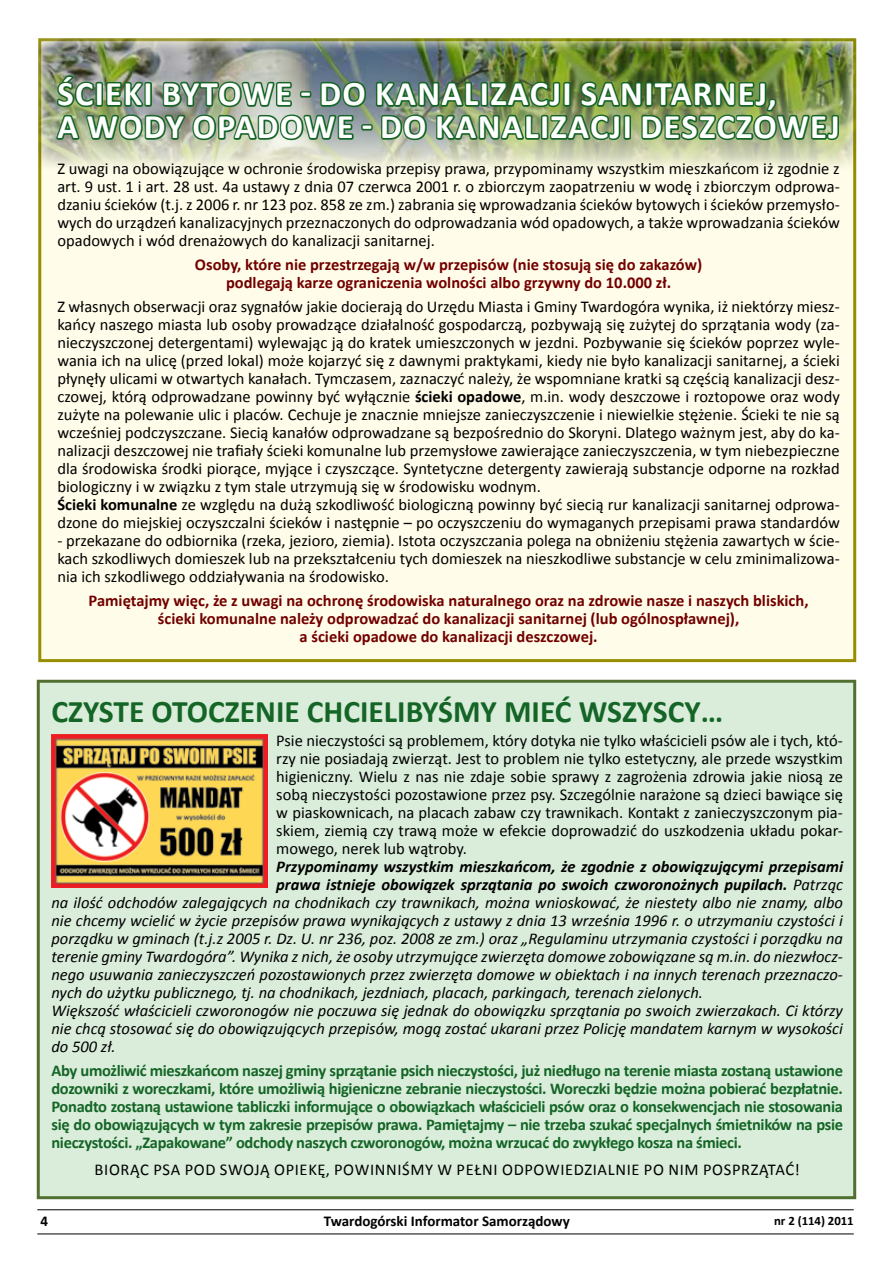
<style>
.page{position:relative;width:893px;height:1263px;background:#fff}
.page>*{position:absolute;margin:0;border:0;box-sizing:border-box;transform-origin:0 0}
.t1{font:700 34.5px/33px "Calibri";letter-spacing:.04em;color:#fff}
.t2{font:700 31.5px "Calibri";color:#146526}
.t3{font:16.5px/18px "Calibri";color:#000;text-align:justify}
.t4{font:italic 16.5px "Calibri";color:#000}
.t5{font:700 16.5px/18px "Calibri";letter-spacing:-.02em;color:#146526;text-align:justify}
.t6{font:700 16.5px/18px "Calibri";color:#720000;text-align:center}
.t7{font:italic 700 16.5px "Calibri";color:#000}
.t8{font:700 15px "Calibri";color:#000}
.t9{font:700 12.75px "Calibri";color:#000}
.s1{font-weight:700}
.s2{font-weight:400}
</style>
<div class="page">
<div style="left:38px;top:38px;width:818px;height:624px;background:#fffde9;border:3px solid #968d00"></div>
<div style="left:37px;top:680px;width:819px;height:519px;background:#daeddb;border:3px solid #506f30"></div>
<img style="left:38px;top:38px;width:818px;height:133px">
<img style="left:54px;top:65px;width:787px;height:96px">
<img style="left:51px;top:734px;width:217px;height:153px">
<hr style="left:37px;top:1233px;width:817px;height:1px;background:#000">
<hr style="left:37px;top:1209px;width:817px;height:1px;background:#000">
<h1 class="t1" style="left:57px;top:77px;width:721px">Ścieki bytowe - do kanalizacj i sanitarnej, a wody opadowe - do kanalizacj i deszcz</h1>
<h1 class="t1" style="left:753px;top:110px;width:71px">owej</h1>
<p class="t3" style="left:57px;top:160px;width:784px">Z uwagi na obowiązujące w ochronie środowiska przepisy prawa, przypominamy wszystkim mieszkańcom iż zgodnie z art. 9 ust. 1 i art. 28 ust. 4a ustawy z dnia 07 czerwca 2001 r. o zbiorczym zaopatrzeniu w wodę i zbiorczym odprowa&shy;dzaniu ścieków (t.j. z 2006 r. nr 123 poz. 858 ze zm.) zabrania się wprowadzania ścieków bytowych i ścieków przemysło&shy;wych do urządzeń kanalizacyjnych przeznaczonych do odprowadzania wód opadowych, a także wprowadzania ścieków opadowych i wód drenażowych do kanalizacji sanitarnej.</p>
<p class="t6" style="left:195px;top:256px;width:509px">Osoby, które nie przestrzegają w/w przepisów (nie stosują się do zakazów) podlegają karze ograniczenia wolności albo grzywny do 10.000 zł.</p>
<p class="t3" style="left:57px;top:298px;width:784px;text-align:left">Z własnych obserwacji oraz sygnałów jakie docierają do Urzędu Miasta i Gminy Twardogóra wynika, iż niektórzy miesz&shy;kańcy naszego miasta lub osoby prowadzące działalność gospodarczą, pozbywają się zużytej do sprzątania wody (za&shy;nieczyszczonej detergentami) wylewając ją do kratek umieszczonych w jezdni. Pozbywanie się ścieków poprzez wyle&shy;wania ich na ulicę (przed lokal) może kojarzyć się z dawnymi praktykami, kiedy nie było kanalizacji sanitarnej, a ścieki płynęły ulicami w otwartych kanałach. Tymczasem, zaznaczyć należy, że wspomniane kratki są częścią kanalizacji desz&shy;czowej, którą odprowadzane powinny być wyłącznie <span class="s1">ścieki opadowe</span>, m.in. wody deszczowe i roztopowe oraz wody zużyte na polewanie ulic i placów. Cechuje je znacznie mniejsze zanieczyszczenie i niewielkie stężenie. Ścieki te nie są wcześniej podczyszczane. Siecią kanałów odprowadzane są bezpośrednio do Skoryni. Dlatego ważnym jest, aby do ka&shy;nalizacji deszczowej nie trafiały ścieki komunalne lub przemysłowe zawierające zanieczyszczenia, w tym niebezpieczne dla środowiska środki piorące, myjące i czyszczące. Syntetyczne detergenty zawierają substancje odporne na rozkład biologiczny i w związku z tym stale utrzymują się w środowisku wodnym.<br><span class="s1">Ścieki komunalne</span> ze względu na dużą szkodliwość biologiczną powinny być siecią rur kanalizacji sanitarnej odprowa&shy;dzone do miejskiej oczyszczalni ścieków i następnie – po oczyszczeniu do wymaganych przepisami prawa standardów</p>
<p class="t3" style="left:57px;top:532px;width:784px">- przekazane do odbiornika (rzeka, jezioro, ziemia). Istota oczyszczania polega na obniżeniu stężenia zawartych w ście&shy;kach szkodliwych domieszek lub na przekształceniu tych domieszek na nieszkodliwe substancje w celu zminimalizowa&shy;nia ich szkodliwego oddziaływania na środowisko.</p>
<p class="t6" style="left:89px;top:592px;width:721px">Pamiętajmy więc, że z uwagi na ochronę środowiska naturalnego oraz na zdrowie nasze i naszych bliskich, ścieki komunalne należy odprowadzać do kanalizacji sanitarnej (lub ogólnospławnej),<br>a ścieki opadowe do kanalizacji deszczowej.</p>
<h2 class="t2" style="left:51px;top:691px;width:673px">CZYSTE OTOCZENIE CHCIELIBYŚMY MIEĆ WSZYSCY…</h2>
<p class="t3" style="left:276px;top:731px;width:568px">Psie nieczystości są problemem, który dotyka nie tylko właścicieli psów ale i tych, któ&shy;rzy nie posiadają zwierząt. Jest to problem nie tylko estetyczny, ale przede wszystkim higieniczny. Wielu z nas nie zdaje sobie sprawy z zagrożenia zdrowia jakie niosą ze sobą nieczystości pozostawione przez psy. Szczególnie narażone są dzieci bawiące się w piaskownicach, na placach zabaw czy trawnikach. Kontakt z zanieczyszczonym pia&shy;skiem, ziemią czy trawą może w efekcie doprowadzić do uszkodzenia układu pokar&shy;mowego, nerek lub wątroby.</p>
<p class="t7" style="left:276px;top:855px;width:568px">Przypominamy wszystkim mieszkańcom, że zgodnie z obowiązującymi przepisami</p>
<p class="t7" style="left:276px;top:873px;width:568px">prawa istnieje obowiązek sprzątania po swoich czworonożnych pupilach. <span class="s2">Patrząc</span></p>
<p class="t4" style="left:51px;top:891px;width:793px">na ilość odchodów zalegających na chodnikach czy trawnikach, można wnioskować, że niestety albo nie znamy, albo</p>
<p class="t4" style="left:51px;top:909px;width:793px">nie chcemy wcielić w życie przepisów prawa wynikających z ustawy z dnia 13 września 1996 r. o utrzymaniu czystości i</p>
<p class="t4" style="left:51px;top:927px;width:793px">porządku w gminach (t.j.z 2005 r. Dz. U. nr 236, poz. 2008 ze zm.) oraz „Regulaminu utrzymania czystości i porządku na</p>
<p class="t4" style="left:51px;top:945px;width:793px">terenie gminy Twardogóra”. Wynika z nich, że osoby utrzymujące zwierzęta domowe zobowiązane są m.in. do niezwłocz-</p>
<p class="t4" style="left:51px;top:963px;width:793px">nego usuwania zanieczyszczeń pozostawionych przez zwierzęta domowe w obiektach i na innych terenach przeznaczo-</p>
<p class="t4" style="left:51px;top:981px;width:653px">nych do użytku publicznego, tj. na chodnikach, jezdniach, placach, parkingach, terenach zielonych.</p>
<p class="t4" style="left:51px;top:999px;width:793px">Większość właścicieli czworonogów nie poczuwa się jednak do obowiązku sprzątania po swoich zwierzakach. Ci którzy</p>
<p class="t4" style="left:51px;top:1017px;width:793px">nie chcą stosować się do obowiązujących przepisów, mogą zostać ukarani przez Policję mandatem karnym w wysokości</p>
<p class="t4" style="left:51px;top:1035px;width:66px">do 500 zł.</p>
<p class="t5" style="left:51px;top:1061px;width:793px">Aby umożliwić mieszkańcom naszej gminy sprzątanie psich nieczystości, już niedługo na terenie miasta zostaną ustawione dozowniki z woreczkami, które umożliwią higieniczne zebranie nieczystości. Woreczki będzie można pobierać bezpłatnie.<br>Ponadto zostaną ustawione tabliczki informujące o obowiązkach właścicieli psów oraz o konsekwencjach nie stosowania się do obowiązujących w tym zakresie przepisów prawa. Pamiętajmy – nie trzeba szukać specjalnych śmietników na psie nieczystości. „Zapakowane” odchody naszych czworonogów, można wrzucać do zwykłego kosza na śmieci.</p>
<p class="t3" style="left:95px;top:1160px;width:69px">Biorąc psa</p>
<p class="t3" style="left:185px;top:1160px;width:11px">pod</p>
<p class="t3" style="left:220px;top:1160px;width:11px">swoj</p>
<p class="t3" style="left:260px;top:1160px;width:85px">ą opi ekę, powinniśm</p>
<p class="t3" style="left:425px;top:1160px;width:88px">y w pełni odpowi</p>
<p class="t3" style="left:565px;top:1160px;width:18px">edzialni</p>
<p class="t3" style="left:631px;top:1160px;width:48px">e po nim</p>
<p class="t3" style="left:703px;top:1160px;width:10px">posprz</p>
<p class="t3" style="left:759px;top:1160px;width:42px">ątać!</p>
<p class="t8" style="left:40px;top:1212px;width:9px">4</p>
<p class="t8" style="left:324px;top:1212px;width:248px">Twardogórski Informator Samorządowy</p>
<p class="t9" style="left:774px;top:1213px;width:81px">nr 2 (114) 2011</p>
</div>
